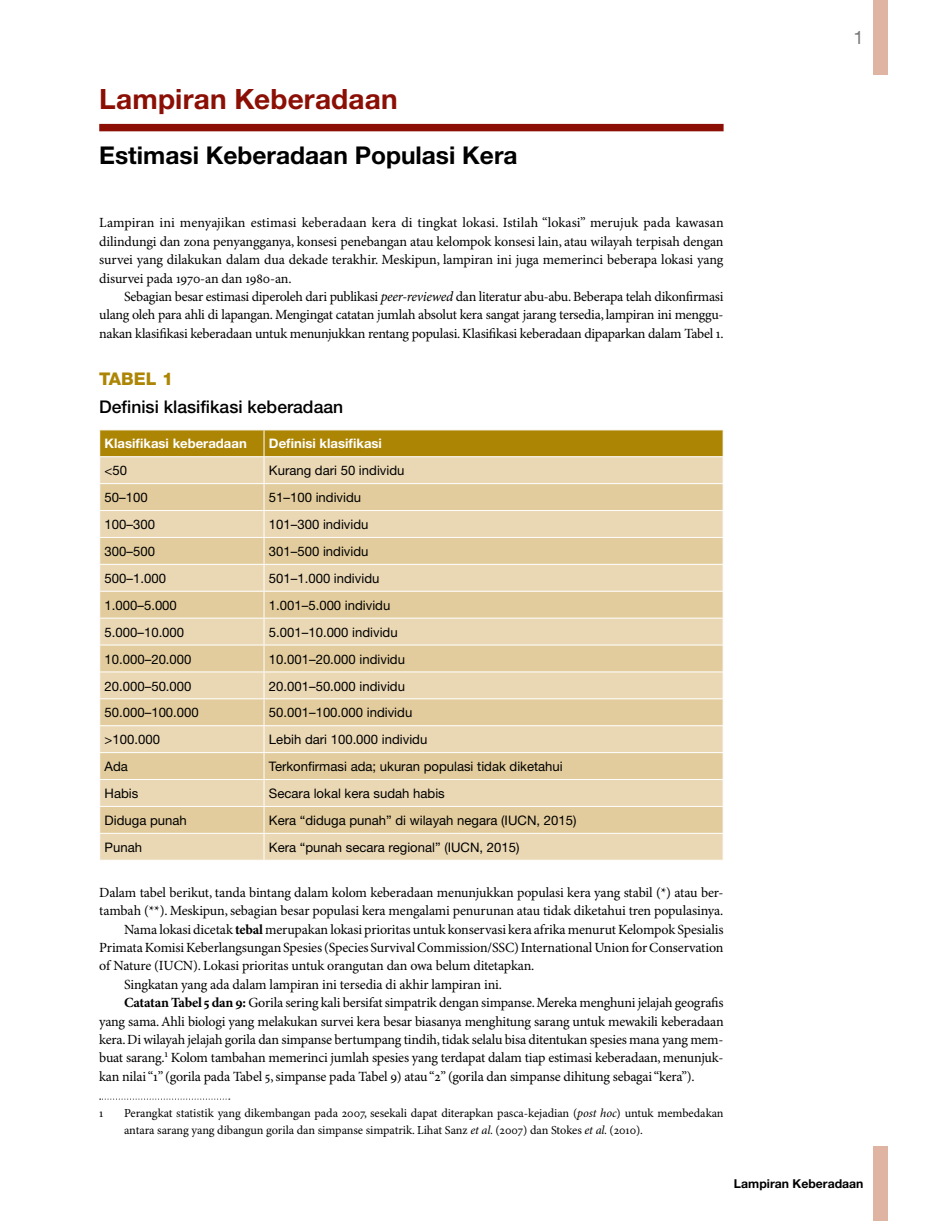
<style>
.page{position:relative;width:938px;height:1221px;background:#fff}
.page>*{position:absolute;margin:0;border:0;box-sizing:border-box;transform-origin:0 0}
.t1{font:700 28px "Helvetica Neue";letter-spacing:.005em;color:#8b0f04}
.t2{font:700 24.5px "Helvetica Neue";color:#000}
.t3{font:18.38px "Helvetica Neue";color:#77787b}
.t4{font:500 17.5px "Helvetica Neue";color:#000}
.t5{font:800 17.5px "Helvetica Neue";color:#ad8505}
.t6{font:14px/18.4px "Minion Pro";letter-spacing:-.015em;color:#000;text-align:justify}
.t7{font:13.12px "Helvetica Neue";color:#000}
.t8{font:700 13.12px "Helvetica Neue";color:#fff}
.t9{font:12.25px/17.5px "Minion Pro";letter-spacing:-.005em;color:#000}
.t10{font:700 12.25px "Helvetica Neue";color:#000}
.s1{font-style:italic}
.s2{font-weight:700}
</style>
<div class="page">
<div style="left:873px;top:0;width:15px;height:74px;background:#dfb4a2"></div>
<div style="left:873px;top:1146px;width:15px;height:74px;background:#dfb4a2"></div>
<div style="left:99px;top:124px;width:624px;height:7px;background:#8b0f04"></div>
<svg style="left:99px;top:430px;width:624px;height:429px;background:#e3cfa3"></svg>
<svg style="left:100px;top:1098px;width:130px;height:1px"></svg>
<h1 class="t1" style="left:99px;top:81px;width:300px">Lampiran Keberadaan</h1>
<h2 class="t2" style="left:99px;top:140px;width:420px">Estimasi Keberadaan Populasi Kera</h2>
<h3 class="t3" style="left:853px;top:26px;width:12px">1</h3>
<p class="t6" style="left:99px;top:214px;width:626px">Lampiran ini menyajikan estimasi keberadaan kera di tingkat lokasi. Istilah “lokasi” merujuk pada kawasan dilindungi dan zona penyangganya, konsesi penebangan atau kelompok konsesi lain, atau wilayah terpisah dengan survei yang dilakukan dalam dua dekade terakhir. Meskipun, lampiran ini juga memerinci beberapa lokasi yang disurvei pada 1970-an dan 1980-an.</p>
<p class="t6" style="left:99px;top:288px;width:626px;text-indent:25px">Sebagian besar estimasi diperoleh dari publikasi <span class="s1">peer-reviewed</span> dan literatur abu-abu. Beberapa telah dikonfirmasi ulang oleh para ahli di lapangan. Mengingat catatan jumlah absolut kera sangat jarang tersedia, lampiran ini menggu&shy;nakan klasifikasi keberadaan untuk menunjukkan rentang populasi. Klasifikasi keberadaan dipaparkan dalam Tabel 1.</p>
<p class="t5" style="left:99px;top:368px;width:75px">TABEL 1</p>
<p class="t4" style="left:99px;top:396px;width:245px">Definisi klasifikasi keberadaan</p>
<p class="t8" style="left:105px;top:435px;width:144px">Klasifikasi keberadaan</p>
<p class="t8" style="left:269px;top:435px;width:114px">Definisi klasifikasi</p>
<p class="t7" style="left:105px;top:463px;width:24px">&lt;50</p>
<p class="t7" style="left:269px;top:463px;width:137px">Kurang dari 50 individu</p>
<p class="t7" style="left:105px;top:489px;width:45px">50–100</p>
<p class="t7" style="left:269px;top:489px;width:94px">51–100 individu</p>
<p class="t7" style="left:105px;top:516px;width:52px">100–300</p>
<p class="t7" style="left:269px;top:516px;width:101px">101–300 individu</p>
<p class="t7" style="left:105px;top:543px;width:52px">300–500</p>
<p class="t7" style="left:269px;top:543px;width:101px">301–500 individu</p>
<p class="t7" style="left:105px;top:570px;width:63px">500–1.000</p>
<p class="t7" style="left:269px;top:570px;width:112px">501–1.000 individu</p>
<p class="t7" style="left:105px;top:597px;width:74px">1.000–5.000</p>
<p class="t7" style="left:269px;top:597px;width:123px">1.001–5.000 individu</p>
<p class="t7" style="left:105px;top:624px;width:81px">5.000–10.000</p>
<p class="t7" style="left:269px;top:624px;width:130px">5.001–10.000 individu</p>
<p class="t7" style="left:105px;top:651px;width:88px">10.000–20.000</p>
<p class="t7" style="left:269px;top:651px;width:137px">10.001–20.000 individu</p>
<p class="t7" style="left:105px;top:678px;width:88px">20.000–50.000</p>
<p class="t7" style="left:269px;top:678px;width:137px">20.001–50.000 individu</p>
<p class="t7" style="left:105px;top:705px;width:96px">50.000–100.000</p>
<p class="t7" style="left:269px;top:705px;width:145px">50.001–100.000 individu</p>
<p class="t7" style="left:105px;top:731px;width:57px">&gt;100.000</p>
<p class="t7" style="left:269px;top:731px;width:160px">Lebih dari 100.000 individu</p>
<p class="t7" style="left:105px;top:758px;width:25px">Ada</p>
<p class="t7" style="left:269px;top:758px;width:295px">Terkonfirmasi ada; ukuran populasi tidak diketahui</p>
<p class="t7" style="left:105px;top:785px;width:35px">Habis</p>
<p class="t7" style="left:269px;top:785px;width:177px">Secara lokal kera sudah habis</p>
<p class="t7" style="left:105px;top:812px;width:84px">Diduga punah</p>
<p class="t7" style="left:269px;top:812px;width:309px">Kera “diduga punah” di wilayah negara (IUCN, 2015)</p>
<p class="t7" style="left:105px;top:839px;width:39px">Punah</p>
<p class="t7" style="left:269px;top:839px;width:252px">Kera “punah secara regional” (IUCN, 2015)</p>
<p class="t6" style="left:99px;top:883px;width:626px">Dalam tabel berikut, tanda bintang dalam kolom keberadaan menunjukkan populasi kera yang stabil (*) atau ber-</p>
<p class="t6" style="left:99px;top:902px;width:625px">tambah (**). Meskipun, sebagian besar populasi kera mengalami penurunan atau tidak diketahui tren populasinya.</p>
<p class="t6" style="left:124px;top:920px;width:601px">Nama lokasi dicetak <span class="s2">tebal</span> merupakan lokasi prioritas untuk konservasi kera afrika menurut Kelompok Spesialis</p>
<p class="t6" style="left:99px;top:938px;width:626px">Primata Komisi Keberlangsungan Spesies (Species Survival Commission/SSC) International Union for Conservation</p>
<p class="t6" style="left:99px;top:957px;width:437px">of Nature (IUCN). Lokasi prioritas untuk orangutan dan owa belum ditetapkan.</p>
<p class="t6" style="left:124px;top:975px;width:379px">Singkatan yang ada dalam lampiran ini tersedia di akhir lampiran ini.</p>
<p class="t6" style="left:124px;top:993px;width:601px"><span class="s2">Catatan Tabel 5 dan 9:</span> Gorila sering kali bersifat simpatrik dengan simpanse. Mereka menghuni jelajah geografis</p>
<p class="t6" style="left:99px;top:1012px;width:626px">yang sama. Ahli biologi yang melakukan survei kera besar biasanya menghitung sarang untuk mewakili keberadaan</p>
<p class="t6" style="left:99px;top:1030px;width:626px">kera. Di wilayah jelajah gorila dan simpanse bertumpang tindih, tidak selalu bisa ditentukan spesies mana yang mem-</p>
<p class="t6" style="left:99px;top:1049px;width:626px">buat sarang.<sup>1</sup> Kolom tambahan memerinci jumlah spesies yang terdapat dalam tiap estimasi keberadaan, menunjuk-</p>
<p class="t6" style="left:99px;top:1067px;width:597px">kan nilai “1” (gorila pada Tabel 5, simpanse pada Tabel 9) atau “2” (gorila dan simpanse dihitung sebagai “kera”).</p>
<p class="t9" style="left:99px;top:1104px;width:6px">1</p>
<p class="t9" style="left:124px;top:1104px;width:601px">Perangkat statistik yang dikembangan pada 2007, sesekali dapat diterapkan pasca-kejadian (<span class="s1">post hoc</span>) untuk membedakan antara sarang yang dibangun gorila dan simpanse simpatrik. Lihat Sanz <span class="s1">et al.</span> (2007) dan Stokes <span class="s1">et al.</span> (2010).</p>
<p class="t10" style="left:734px;top:1176px;width:131px">Lampiran Keberadaan</p>
</div>
